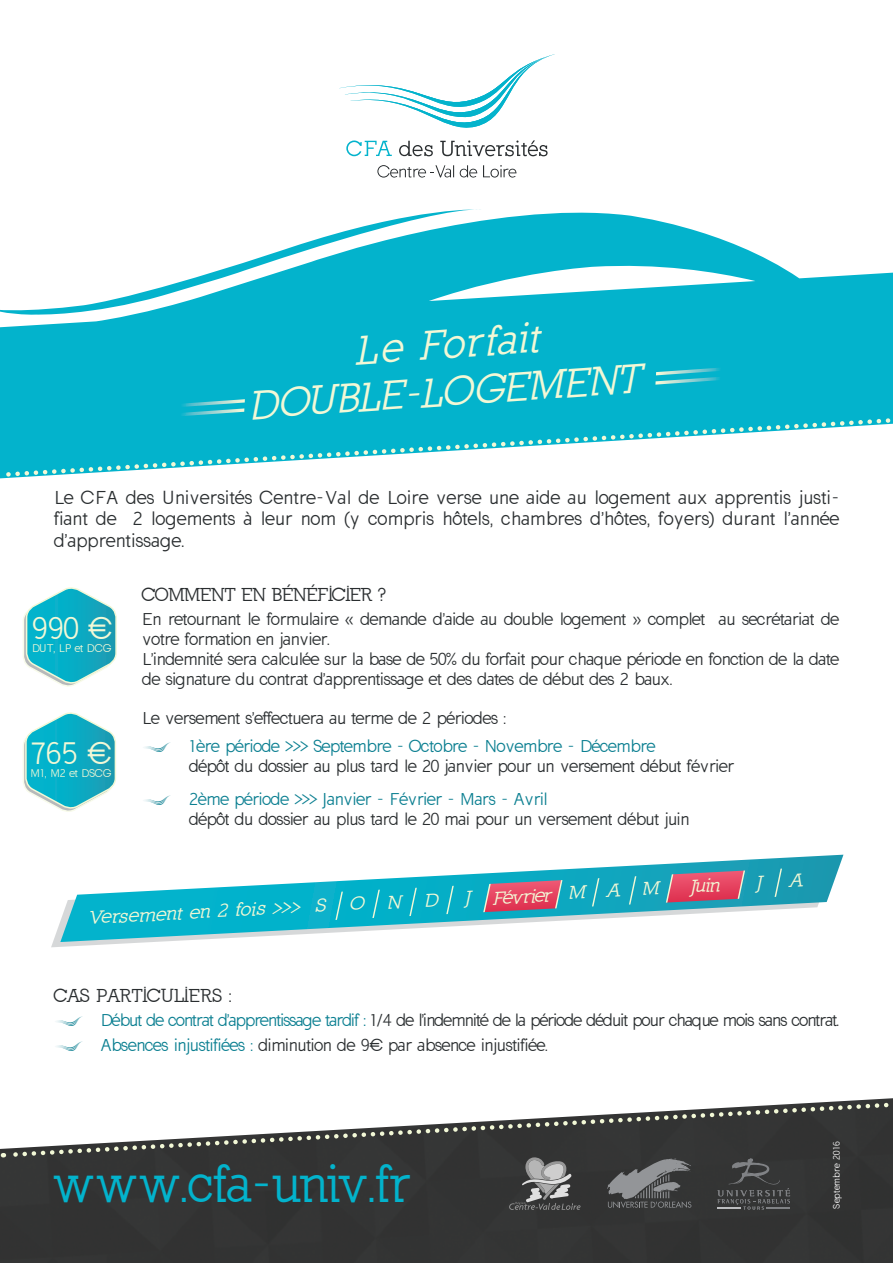
<style>
.page{position:relative;width:893px;height:1263px;background:#fff}
.page>*{position:absolute;margin:0;border:0;box-sizing:border-box;transform-origin:0 0}
.t1{font:49.5px "California";letter-spacing:.02em;color:#03b3cc}
.t2{font:italic 39.3px "California";color:#f2f8d6}
.t3{font:29.7px "California Sans";color:#f2f8d6}
.t4{font:18px/21.6px "California Sans";letter-spacing:.03em;color:#2a2e30;text-align:justify}
.t5{font:18px "California";color:#2a2e30}
.t6{font:18px "California";letter-spacing:.03em;color:#2a2e30}
.t7{font:italic 17.7px "California";color:#f2f8d6;scale:1.07 1}
.t8{font:16.5px/19.8px "California Sans";color:#2a2e30}
.t9{font:16.5px "California Sans";letter-spacing:-.03em;color:#2a2e30}
.t10{font:16.5px "California Sans";color:#0b7f91}
.t11{font:10.65px "California Sans";letter-spacing:.01em;color:#f2f8d6}
.t12{font:9px "California Sans";letter-spacing:.03em;color:#fff}
.s1{color:#0b7f91}
</style>
<div class="page">
<svg style="left:0;top:209px;width:893px;height:207px;fill:#03b3cc"></svg>
<div style="left:0;top:416px;width:893px;height:8px;background:#03b3cc"></div>
<svg style="left:0;top:424px;width:888px;height:55px"></svg>
<div style="left:0;top:1098px;width:893px;height:165px;background:#333434"></div>
<svg style="left:3px;top:1100px;width:890px;height:60px"></svg>
<svg style="left:460px;top:165px;width:17px;height:13px"></svg>
<svg style="left:483px;top:165px;width:33px;height:13px"></svg>
<svg style="left:377px;top:165px;width:77px;height:13px"></svg>
<svg style="left:346px;top:140px;width:46px;height:16px"></svg>
<svg style="left:399px;top:141px;width:34px;height:16px"></svg>
<svg style="left:440px;top:140px;width:108px;height:17px"></svg>
<svg style="left:339px;top:54px;width:216px;height:74px"></svg>
<svg style="left:509px;top:1157px;width:71px;height:53px;background:#666767"></svg>
<svg style="left:607px;top:1158px;width:84px;height:50px;background:#5b5d5e"></svg>
<svg style="left:717px;top:1158px;width:73px;height:52px;background:#424343"></svg>
<svg style="left:176px;top:397px;width:72px;height:21px;background:#2bbbcd"></svg>
<svg style="left:652px;top:366px;width:72px;height:20px"></svg>
<svg style="left:60px;top:855px;width:783px;height:87px"></svg>
<svg style="left:23px;top:587px;width:94px;height:100px"></svg>
<svg style="left:23px;top:712px;width:93px;height:100px"></svg>
<svg style="left:755px;top:876px;width:9px;height:17px"></svg>
<svg style="left:773px;top:867px;width:32px;height:31px"></svg>
<svg style="left:482px;top:869px;width:264px;height:45px;background:#698ba2"></svg>
<svg style="left:334px;top:888px;width:47px;height:33px;background:#0db3c9"></svg>
<svg style="left:387px;top:886px;width:31px;height:31px"></svg>
<svg style="left:424px;top:884px;width:31px;height:31px"></svg>
<svg style="left:464px;top:891px;width:9px;height:17px"></svg>
<svg style="left:315px;top:898px;width:13px;height:14px"></svg>
<p class="t2" style="left:352px;top:328px;width:186px;rotate:-4deg">Le Forfait</p>
<p class="t2" style="left:246px;top:383px;width:394px;rotate:-4deg">DOUBLE-LOGEMENT</p>
<p class="t4" style="left:54px;top:487px;width:786px">Le CFA des Universités Centre-Val de Loire verse une aide au logement aux apprentis justi&shy;fiant de 2 logements à leur nom (y compris hôtels, chambres d'hôtes, foyers) durant l'année d'apprentissage.</p>
<p class="t3" style="left:32px;top:611px;width:81px">990 €</p>
<p class="t11" style="left:32px;top:642px;width:81px">DUT, LP et DCG</p>
<p class="t3" style="left:31px;top:736px;width:81px">765 €</p>
<p class="t11" style="left:31px;top:767px;width:82px">M1, M2 et DSCG</p>
<p class="t5" style="left:142px;top:584px;width:245px">COMMENT EN BÉNÉFICIER ?</p>
<p class="t8" style="left:142px;top:609px;width:698px">En retournant le formulaire « demande d'aide au double logement » complet au secrétariat de votre formation en janvier.</p>
<p class="t8" style="left:142px;top:649px;width:698px">L'indemnité sera calculée sur la base de 50% du forfait pour chaque période en fonction de la date de signature du contrat d'apprentissage et des dates de début des 2 baux.</p>
<p class="t8" style="left:142px;top:708px;width:365px">Le versement s'effectuera au terme de 2 périodes :</p>
<p class="t10" style="left:142px;top:737px;width:514px">£ 1ère période &gt;&gt;&gt; Septembre - Octobre - Novembre - Décembre</p>
<p class="t8" style="left:189px;top:757px;width:546px">dépôt du dossier au plus tard le 20 janvier pour un versement début février</p>
<p class="t10" style="left:142px;top:789px;width:407px">£ 2ème période &gt;&gt;&gt; Janvier - Février - Mars - Avril</p>
<p class="t8" style="left:189px;top:809px;width:502px">dépôt du dossier au plus tard le 20 mai pour un versement début juin</p>
<p class="t7" style="left:87px;top:908px;width:199px;rotate:-3deg">Versement en 2 fois &gt;&gt;&gt;</p>
<p class="t7" style="left:491px;top:888px;width:56px;rotate:-3deg">Février</p>
<p class="t7" style="left:689px;top:876px;width:29px;rotate:-3deg">Juin</p>
<p class="t6" style="left:54px;top:985px;width:179px">CAS PARTICULIERS :</p>
<p class="t9" style="left:54px;top:1011px;width:786px"><span class="s1">£ Début de contrat d'apprentissage tardif :</span> 1/4 de l'indemnité de la période déduit pour chaque mois sans contrat.</p>
<p class="t8" style="left:54px;top:1035px;width:495px"><span class="s1">£ Absences injustifiées :</span> diminution de 9€ par absence injustifiée.</p>
<p class="t1" style="left:54px;top:1156px;width:357px">www.cfa-univ.fr</p>
<p class="t12" style="left:831px;top:1209px;width:70px;rotate:-90deg">Septembre 2016</p>
</div>
